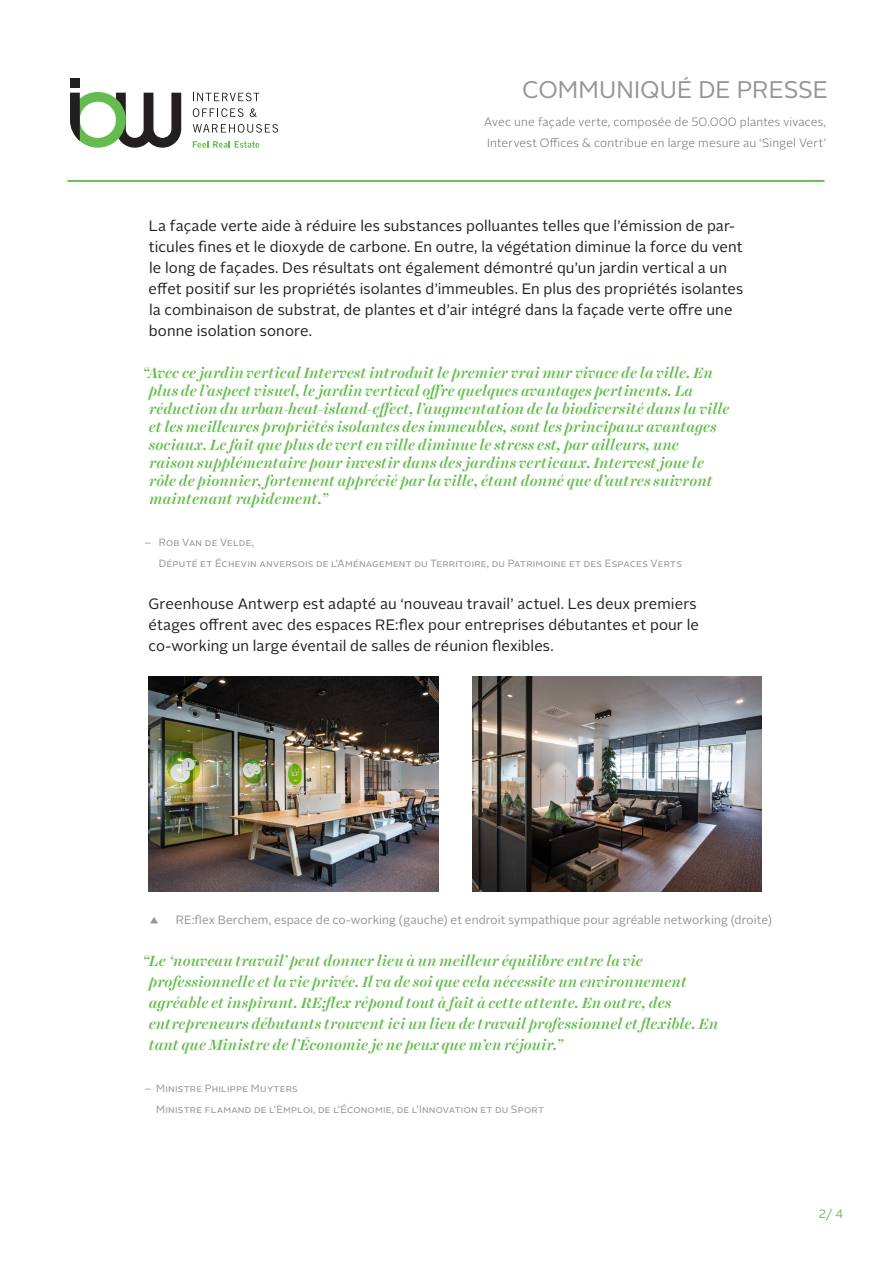
<style>
.page{position:relative;width:893px;height:1263px;background:#fff}
.page>*{position:absolute;margin:0;border:0;box-sizing:border-box;transform-origin:0 0}
.t1{font:24px "Alright Sans";letter-spacing:.005em;color:#939598}
.Call-out_body{font:italic 500 15px/18px "Harriet Display";letter-spacing:.005em;color:#64bc4e}
.body{font:15px/21px "Alright Sans";letter-spacing:.005em;color:#231f20}
.Quote_naam{font:italic 500 15px/21px "Harriet Display";letter-spacing:.005em;color:#64bc4e}
.Quote_naam-2{font:15px/21px "Alright Sans";letter-spacing:.005em;color:#231f20}
.body_-_3_6{font:300 12px/21px "Alright Sans";letter-spacing:.015em;color:#6c6d70}
.bijzet_tekst{font:12px "Alright Sans";letter-spacing:.005em;color:#939598}
.Paginanummers{font:12px "Alright Sans";color:#64bc4e}
.Quote_naam-3{font:10.5px/21px "Alright Sans";letter-spacing:.02em;color:#939598}
</style>
<div class="page">
<hr style="left:68px;top:180px;width:756px;height:2px;background:#64bc4e">
<svg style="left:70px;top:92px;width:111px;height:56px"></svg>
<div style="left:70px;top:78px;width:10px;height:10px;background:#231f20"></div>
<svg style="left:193px;top:108px;width:51px;height:9px"></svg>
<svg style="left:250px;top:108px;width:7px;height:9px"></svg>
<svg style="left:193px;top:124px;width:85px;height:9px"></svg>
<svg style="left:193px;top:141px;width:66px;height:7px"></svg>
<svg style="left:193px;top:93px;width:66px;height:8px"></svg>
<img style="left:149px;top:677px;width:290px;height:214px">
<img style="left:472px;top:677px;width:290px;height:214px">
<h1 class="t1" style="left:522px;top:74px;width:307px">COMMUNIQUÉ DE PRESSE</h1>
<p class="body_-_3_6" style="left:484px;top:112px;width:343px">Avec une façade verte, composée de 50.000 plantes vivaces,<br>Intervest Offices &amp; contribue en large mesure au ‘Singel Vert’</p>
<p class="body" style="left:149px;top:216px;width:596px">La façade verte aide à réduire les substances polluantes telles que l’émission de par&shy;ticules fines et le dioxyde de carbone. En outre, la végétation diminue la force du vent le long de façades. Des résultats ont également démontré qu’un jardin vertical a un effet positif sur les propriétés isolantes d’immeubles. En plus des propriétés isolantes la combinaison de substrat, de plantes et d’air intégré dans la façade verte offre une bonne isolation sonore.</p>
<p class="Call-out_body" style="left:149px;top:364px;width:582px;text-indent:-7px">“Avec ce jardin vertical Intervest introduit le premier vrai mur vivace de la ville. En plus de l’aspect visuel, le jardin vertical offre quelques avantages pertinents. La réduction du urban-heat-island-effect, l’augmentation de la biodiversité dans la ville et les meilleures propriétés isolantes des immeubles, sont les principaux avantages sociaux. Le fait que plus de vert en ville diminue le stress est, par ailleurs, une<br>raison supplémentaire pour investir dans des jardins verticaux. Intervest joue le rôle de pionnier, fortement apprécié par la ville, étant donné que d’autres suivront maintenant rapidement.”</p>
<p class="Quote_naam-3" style="left:159px;top:532px;width:525px;text-indent:-14px">– Rob Van de Velde,<br>Député et Échevin anversois de l’Aménagement du Territoire, du Patrimoine et des Espaces Verts</p>
<p class="Quote_naam-2" style="left:148px;top:594px;width:552px">Greenhouse Antwerp est adapté au ‘nouveau travail’ actuel. Les deux premiers étages offrent avec des espaces RE:flex pour entreprises débutantes et pour le co-working un large éventail de salles de réunion flexibles.</p>
<p class="bijzet_tekst" style="left:149px;top:912px;width:625px">▲ RE:flex Berchem, espace de co-working (gauche) et endroit sympathique pour agréable networking (droite)</p>
<p class="Quote_naam" style="left:149px;top:950px;width:571px;text-indent:-7px">“Le ‘nouveau travail’ peut donner lieu à un meilleur équilibre entre la vie professionnelle et la vie privée. Il va de soi que cela nécessite un environnement agréable et inspirant. RE:flex répond tout à fait à cette attente. En outre, des entrepreneurs débutants trouvent ici un lieu de travail professionnel et flexible. En tant que Ministre de l’Économie je ne peux que m’en réjouir.”</p>
<p class="Quote_naam-3" style="left:156px;top:1078px;width:389px;text-indent:-12px">– Ministre Philippe Muyters<br>Ministre flamand de l’Emploi, de l’Économie, de l’Innovation et du Sport</p>
<p class="Paginanummers" style="left:819px;top:1206px;width:26px">2/ 4</p>
</div>
